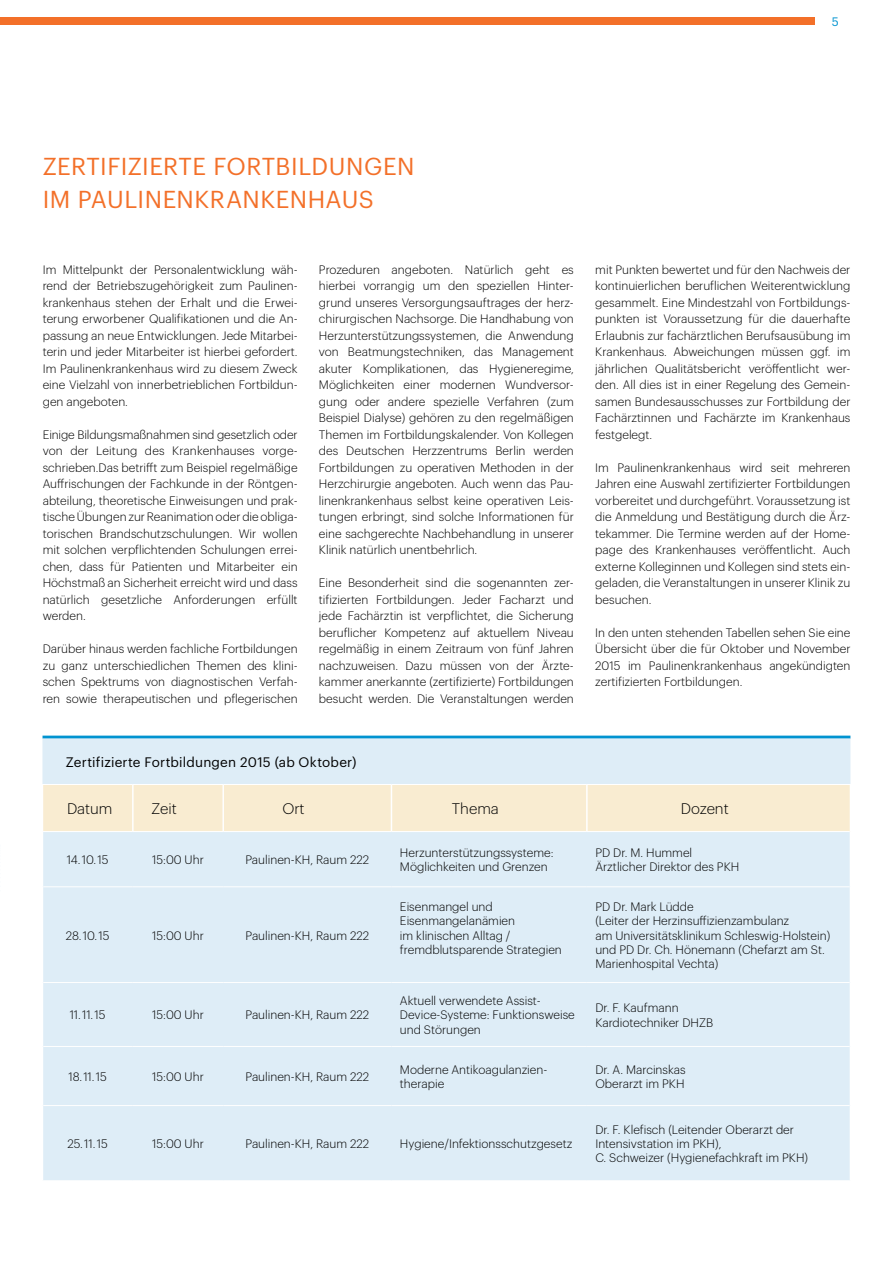
<style>
.page{position:relative;width:893px;height:1263px;background:#fff}
.page>*{position:absolute;margin:0;border:0;box-sizing:border-box;transform-origin:0 0}
.t1{font:24px/33px "Graphik";letter-spacing:.015em;color:#f37029}
.t2{font:300 15px "Graphik";color:#000}
.t3{font:13.5px "Graphik";letter-spacing:.015em;color:#000}
.t4{font:300 12px/16.5px "Graphik";color:#000}
.t5{font:12px "Graphik";color:#0093d0}
</style>
<div class="page">
<div style="left:0;top:18px;width:815px;height:7px;background:#f37029"></div>
<hr style="left:43px;top:736px;width:807px;height:3px;background:#0093d0">
<div style="left:42px;top:739px;width:808px;height:441px;background:#deedf7"></div>
<div style="left:43px;top:785px;width:807px;height:46px;background:#f9ecd1"></div>
<hr style="left:43px;top:886px;width:90px;height:1px;background:#fff">
<hr style="left:133px;top:886px;width:90px;height:1px;background:#fff">
<hr style="left:223px;top:886px;width:168px;height:1px;background:#fff">
<hr style="left:391px;top:886px;width:196px;height:1px;background:#fff">
<hr style="left:587px;top:886px;width:263px;height:1px;background:#fff">
<hr style="left:43px;top:982px;width:90px;height:1px;background:#fff">
<hr style="left:133px;top:982px;width:90px;height:1px;background:#fff">
<hr style="left:223px;top:982px;width:168px;height:1px;background:#fff">
<hr style="left:391px;top:982px;width:196px;height:1px;background:#fff">
<hr style="left:587px;top:982px;width:263px;height:1px;background:#fff">
<hr style="left:43px;top:1046px;width:90px;height:1px;background:#fff">
<hr style="left:133px;top:1046px;width:90px;height:1px;background:#fff">
<hr style="left:223px;top:1046px;width:168px;height:1px;background:#fff">
<hr style="left:391px;top:1046px;width:196px;height:1px;background:#fff">
<hr style="left:587px;top:1046px;width:263px;height:1px;background:#fff">
<hr style="left:43px;top:1105px;width:90px;height:1px;background:#fff">
<hr style="left:133px;top:1105px;width:90px;height:1px;background:#fff">
<hr style="left:223px;top:1105px;width:168px;height:1px;background:#fff">
<hr style="left:391px;top:1105px;width:196px;height:1px;background:#fff">
<hr style="left:587px;top:1105px;width:263px;height:1px;background:#fff">
<hr style="left:42px;top:832px;width:1px;height:55px;background:#fff">
<hr style="left:42px;top:887px;width:1px;height:95px;background:#fff">
<hr style="left:42px;top:982px;width:1px;height:64px;background:#fff">
<hr style="left:42px;top:1046px;width:1px;height:59px;background:#fff">
<hr style="left:42px;top:1105px;width:1px;height:75px;background:#fff">
<hr style="left:42px;top:785px;width:1px;height:46px;background:#fff">
<hr style="left:132px;top:785px;width:2px;height:46px;background:#fff">
<hr style="left:222px;top:785px;width:2px;height:46px;background:#fff">
<hr style="left:391px;top:785px;width:1px;height:46px;background:#fff">
<hr style="left:586px;top:785px;width:2px;height:46px;background:#fff">
<hr style="left:42px;top:831px;width:91px;height:1px;background:#fff">
<hr style="left:133px;top:831px;width:90px;height:1px;background:#fff">
<hr style="left:223px;top:831px;width:168px;height:1px;background:#fff">
<hr style="left:391px;top:831px;width:196px;height:1px;background:#fff">
<hr style="left:587px;top:831px;width:263px;height:1px;background:#fff">
<hr style="left:42px;top:784px;width:91px;height:1px;background:#fff">
<hr style="left:133px;top:784px;width:90px;height:1px;background:#fff">
<hr style="left:223px;top:784px;width:168px;height:1px;background:#fff">
<hr style="left:391px;top:784px;width:196px;height:1px;background:#fff">
<hr style="left:587px;top:784px;width:264px;height:1px;background:#fff">
<p class="t5" style="left:832px;top:12px;width:9px">5</p>
<h1 class="t1" style="left:43px;top:147px;width:373px">ZERTIFIZIERTE FORTBILDUNGEN<br>IM PAULINENKRANKENHAUS</h1>
<p class="t4" style="left:43px;top:260px;width:256px;text-align:justify">Im Mittelpunkt der Personalentwicklung wäh&shy;rend der Betriebszugehörigkeit zum Paulinen&shy;krankenhaus stehen der Erhalt und die Erwei&shy;terung erworbener Qualifikationen und die An&shy;passung an neue Entwicklungen. Jede Mitarbei&shy;terin und jeder Mitarbeiter ist hierbei gefordert.<br>Im Paulinenkrankenhaus wird zu diesem Zweck eine Vielzahl von innerbetrieblichen Fortbildun&shy;gen angeboten.</p>
<p class="t4" style="left:43px;top:425px;width:256px;text-align:justify">Einige Bildungsmaßnahmen sind gesetzlich oder von der Leitung des Krankenhauses vorge&shy;schrieben.Das betrifft zum Beispiel regelmäßige Auffrischungen der Fachkunde in der Röntgen&shy;abteilung, theoretische Einweisungen und prak&shy;tische Übungen zur Reanimation oder die obliga&shy;torischen Brandschutzschulungen. Wir wollen mit solchen verpflichtenden Schulungen errei&shy;chen, dass für Patienten und Mitarbeiter ein Höchstmaß an Sicherheit erreicht wird und dass natürlich gesetzliche Anforderungen erfüllt werden.</p>
<p class="t4" style="left:43px;top:639px;width:256px;text-align:justify">Darüber hinaus werden fachliche Fortbildungen zu ganz unterschiedlichen Themen des klini&shy;schen Spektrums von diagnostischen Verfah&shy;ren sowie therapeutischen und pflegerischen</p>
<p class="t4" style="left:319px;top:260px;width:256px;text-align:justify">Prozeduren angeboten. Natürlich geht es hierbei vorrangig um den speziellen Hinter&shy;grund unseres Versorgungsauftrages der herz&shy;chirurgischen Nachsorge. Die Handhabung von Herzunterstützungssystemen, die Anwendung von Beatmungstechniken, das Management akuter Komplikationen, das Hygieneregime, Möglichkeiten einer modernen Wundversor&shy;gung oder andere spezielle Verfahren (zum Beispiel Dialyse) gehören zu den regelmäßigen Themen im Fortbildungskalender. Von Kollegen des Deutschen Herzzentrums Berlin werden Fortbildungen zu operativen Methoden in der Herzchirurgie angeboten. Auch wenn das Pau&shy;linenkrankenhaus selbst keine operativen Leis&shy;tungen erbringt, sind solche Informationen für eine sachgerechte Nachbehandlung in unserer Klinik natürlich unentbehrlich.</p>
<p class="t4" style="left:319px;top:573px;width:256px;text-align:justify">Eine Besonderheit sind die sogenannten zer&shy;tifizierten Fortbildungen. Jeder Facharzt und jede Fachärztin ist verpflichtet, die Sicherung beruflicher Kompetenz auf aktuellem Niveau regelmäßig in einem Zeitraum von fünf Jahren nachzuweisen. Dazu müssen von der Ärzte&shy;kammer anerkannte (zertifizierte) Fortbildungen besucht werden. Die Veranstaltungen werden</p>
<p class="t4" style="left:595px;top:260px;width:257px;text-align:justify">mit Punkten bewertet und für den Nachweis der kontinuierlichen beruflichen Weiterentwicklung gesammelt. Eine Mindestzahl von Fortbildungs&shy;punkten ist Voraussetzung für die dauerhafte Erlaubnis zur fachärztlichen Berufsausübung im Krankenhaus. Abweichungen müssen ggf. im jährlichen Qualitätsbericht veröffentlicht wer&shy;den. All dies ist in einer Regelung des Gemein&shy;samen Bundesausschusses zur Fortbildung der Fachärztinnen und Fachärzte im Krankenhaus festgelegt.</p>
<p class="t4" style="left:595px;top:458px;width:257px;text-align:justify">Im Paulinenkrankenhaus wird seit mehreren Jahren eine Auswahl zertifizierter Fortbildungen vorbereitet und durchgeführt. Voraussetzung ist die Anmeldung und Bestätigung durch die Ärz&shy;tekammer. Die Termine werden auf der Home&shy;page des Krankenhauses veröffentlicht. Auch externe Kolleginnen und Kollegen sind stets ein&shy;geladen, die Veranstaltungen in unserer Klinik zu besuchen.</p>
<p class="t4" style="left:595px;top:623px;width:257px;text-align:justify">In den unten stehenden Tabellen sehen Sie eine Übersicht über die für Oktober und November 2015 im Paulinenkrankenhaus angekündigten zertifizierten Fortbildungen.</p>
<p class="t3" style="left:66px;top:752px;width:292px">Zertifizierte Fortbildungen 2015 (ab Oktober)</p>
<p class="t2" style="left:67px;top:798px;width:47px">Datum</p>
<p class="t2" style="left:152px;top:798px;width:27px">Zeit</p>
<p class="t2" style="left:282px;top:798px;width:24px">Ort</p>
<p class="t2" style="left:452px;top:798px;width:48px">Thema</p>
<p class="t2" style="left:681px;top:798px;width:49px">Dozent</p>
<p class="t4" style="left:67px;top:850px;width:43px">14. 10. 15</p>
<p class="t4" style="left:152px;top:850px;width:53px">15:00 Uhr</p>
<p class="t4" style="left:245px;top:850px;width:125px">Paulinen-KH, Raum 222</p>
<p class="t4" style="left:400px;top:844px;width:155px;line-height:14.4px">Herzunterstützungssysteme:<br>Möglichkeiten und Grenzen</p>
<p class="t4" style="left:595px;top:844px;width:145px;line-height:14.4px">PD Dr. M. Hummel<br>Ärztlicher Direktor des PKH</p>
<p class="t4" style="left:66px;top:926px;width:45px">28. 10. 15</p>
<p class="t4" style="left:152px;top:926px;width:53px">15:00 Uhr</p>
<p class="t4" style="left:245px;top:926px;width:125px">Paulinen-KH, Raum 222</p>
<p class="t4" style="left:70px;top:1006px;width:37px">11. 11. 15</p>
<p class="t4" style="left:152px;top:1006px;width:53px">15:00 Uhr</p>
<p class="t4" style="left:245px;top:1006px;width:125px">Paulinen-KH, Raum 222</p>
<p class="t4" style="left:400px;top:898px;width:163px;line-height:14.4px">Eisenmangel und<br>Eisenmangelanämien<br>im klinischen Alltag / fremdblutsparende Strategien</p>
<p class="t4" style="left:595px;top:898px;width:236px;line-height:14.4px">PD Dr. Mark Lüdde<br>(Leiter der Herzinsuffizienzambulanz<br>am Universitätsklinikum Schleswig-Holstein) und PD Dr. Ch. Hönemann (Chefarzt am St.<br>Marienhospital Vechta)</p>
<p class="t4" style="left:400px;top:992px;width:176px;line-height:14.4px">Aktuell verwendete Assist-<br>Device-Systeme: Funktionsweise und Störungen</p>
<p class="t4" style="left:595px;top:1000px;width:119px;line-height:14.4px">Dr. F. Kaufmann<br>Kardiotechniker DHZB</p>
<p class="t4" style="left:68px;top:1067px;width:40px">18. 11. 15</p>
<p class="t4" style="left:152px;top:1067px;width:53px">15:00 Uhr</p>
<p class="t4" style="left:245px;top:1067px;width:125px">Paulinen-KH, Raum 222</p>
<p class="t4" style="left:400px;top:1061px;width:149px;line-height:14.4px">Moderne Antikoagulanzien&shy;therapie</p>
<p class="t4" style="left:595px;top:1061px;width:92px;line-height:14.4px">Dr. A. Marcinskas<br>Oberarzt im PKH</p>
<p class="t4" style="left:68px;top:1134px;width:42px">25. 11. 15</p>
<p class="t4" style="left:152px;top:1134px;width:53px">15:00 Uhr</p>
<p class="t4" style="left:245px;top:1134px;width:125px">Paulinen-KH, Raum 222</p>
<p class="t4" style="left:400px;top:1134px;width:174px">Hygiene/Infektionsschutzgesetz</p>
<p class="t4" style="left:595px;top:1121px;width:214px;line-height:14.4px">Dr. F. Klefisch (Leitender Oberarzt der<br>Intensivstation im PKH),<br>C. Schweizer (Hygienefachkraft im PKH)</p>
</div>
